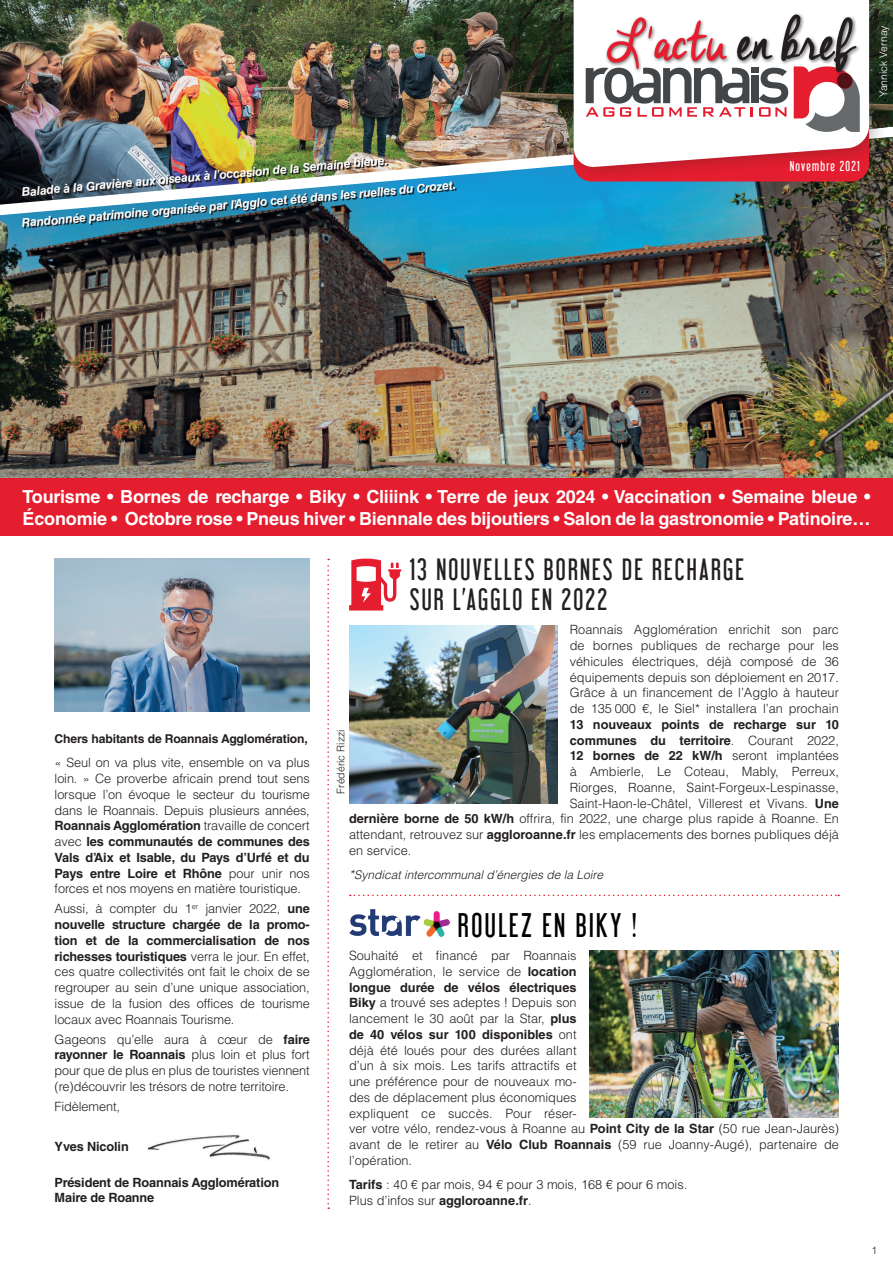
<style>
.page{position:relative;width:893px;height:1263px;background:#fff}
.page>*{position:absolute;margin:0;border:0;box-sizing:border-box;transform-origin:0 0}
.t1{font:55.8px "Cheddar Jack";letter-spacing:-.015em;color:#e41d2f}
.t2{font:30px "Libel Suit";letter-spacing:.08em;color:#000}
.t3{font:27px/30px "Libel Suit";letter-spacing:.08em;color:#231f20}
.t4{font:700 18px/22.5px "Helvetica LT Std";letter-spacing:-.01em;color:#fff}
.t5{font:300 12.75px/15.8px "Helvetica LT Std";color:#231f20;text-align:justify}
.t6{font:700 12.75px/15.8px "Helvetica LT Std";letter-spacing:-.01em;color:#231f20}
.t7{font:12.6px "Libel Suit";letter-spacing:.1em;color:#fff}
.t8{font:700 12.15px "Helvetica LT Std";letter-spacing:-.01em;color:#231f20}
.t9{font:italic 700 12px "Helvetica LT Std";color:#fff}
.t10{font:italic 300 12px "Helvetica LT Std";color:#231f20}
.t11{font:300 10.5px "Helvetica LT Std";color:#231f20}
.t12{font:300 10.5px "Helvetica LT Std";color:#fff}
.s1{color:#231f20}
.s2{font-weight:700}
.s3{font-weight:300}
.s4{font-size:12.75px}
</style>
<div class="page">
<img style="left:0;top:230px;width:893px;height:248px">
<img style="left:0;top:0;width:893px;height:230px">
<div style="left:0;top:478px;width:893px;height:58px;background:#e41d2f"></div>
<div style="left:563px;top:0;width:325px;height:184px;background:#231f20;opacity:.29"></div>
<svg style="left:574px;top:0;width:295px;height:168px"></svg>
<svg style="left:586px;top:0;width:307px;height:138px"></svg>
<div style="left:605px;top:13px;width:256px;height:64px;background:#231f20;opacity:.66"></div>
<svg style="left:327px;top:559px;width:2px;height:650px"></svg>
<img style="left:55px;top:558px;width:255px;height:153px">
<img style="left:349px;top:625px;width:208px;height:179px">
<svg style="left:350px;top:895px;width:489px;height:1px"></svg>
<img style="left:589px;top:951px;width:250px;height:166px">
<svg style="left:349px;top:558px;width:52px;height:52px"></svg>
<img style="left:349px;top:910px;width:100px;height:26px">
<img style="left:24px;top:159px;width:365px;height:23px">
<img style="left:24px;top:182px;width:433px;height:46px">
<img style="left:147px;top:1135px;width:123px;height:25px">
<p class="t9" style="left:21px;top:185px;width:369px;rotate:-5deg">Balade à la Gravière aux oiseaux à l’occasion de la Semaine bleue.</p>
<p class="t9" style="left:21px;top:216px;width:437px;rotate:-5deg">Randonnée patrimoine organisée par l’Agglo cet été dans les ruelles du Crozet.</p>
<h1 class="t1" style="left:607px;top:4px;width:250px">L'actu <span class="s1">en bref</span></h1>
<p class="t12" style="left:877px;top:97px;width:73px;rotate:-90deg">Yannick Vernay</p>
<p class="t7" style="left:790px;top:158px;width:72px">Novembre 2021</p>
<h3 class="t4" style="left:23px;top:485px;width:849px">Tourisme • Bornes de recharge • Biky • Cliiink • Terre de jeux 2024 • Vaccination • Semaine bleue •<br>Économie • Octobre rose • Pneus hiver • Biennale des bijoutiers • Salon de la gastronomie • Patinoire…</h3>
<p class="t8" style="left:55px;top:731px;width:255px">Chers habitants de Roannais Agglomération,</p>
<p class="t5" style="left:55px;top:755px;width:257px">« Seul on va plus vite, ensemble on va plus loin. » Ce proverbe africain prend tout sens lorsque l’on évoque le secteur du tourisme dans le Roannais. Depuis plusieurs années, <span class="s2">Roannais Agglomération</span> travaille de concert avec <span class="s2">les communautés de communes des Vals d’Aix et Isable, du Pays d’Urfé et du Pays entre Loire et Rhône</span> pour unir nos forces et nos moyens en matière touristique.</p>
<p class="t5" style="left:55px;top:901px;width:257px">Aussi, à compter du 1<sup>er</sup> janvier 2022, <span class="s2">une nouvelle structure chargée de la promo&shy;tion et de la commercialisation de nos richesses touristiques</span> verra le jour. En effet, ces quatre collectivités ont fait le choix de se regrouper au sein d’une unique association, issue de la fusion des offices de tourisme locaux avec Roannais Tourisme.</p>
<p class="t5" style="left:55px;top:1031px;width:257px">Gageons qu’elle aura à cœur de <span class="s2">faire rayonner le Roannais</span> plus loin et plus fort pour que de plus en plus de touristes viennent (re)découvrir les trésors de notre territoire.</p>
<p class="t5" style="left:55px;top:1098px;width:67px">Fidèlement,</p>
<p class="t6" style="left:55px;top:1138px;width:76px">Yves Nicolin</p>
<p class="t6" style="left:55px;top:1174px;width:226px">Président de Roannais Agglomération<br>Maire de Roanne</p>
<h3 class="t3" style="left:410px;top:554px;width:336px">13 NOUVELLES BORNES DE RECHARGE<br>SUR L’AGGLO EN 2022</h3>
<p class="t5" style="left:570px;top:622px;width:271px">Roannais Agglomération enrichit son parc de bornes publiques de recharge pour les véhicules électriques, déjà composé de 36 équipements depuis son déploiement en 2017.<br>Grâce à un financement de l’Agglo à hauteur de 135 000 €, le Siel* installera l’an prochain</p>
<p class="t6" style="left:570px;top:716px;width:271px">13 nouveaux points de recharge sur 10</p>
<p class="t6" style="left:570px;top:732px;width:271px">communes du territoire<span class="s3">. Courant 2022,</span></p>
<p class="t6" style="left:570px;top:748px;width:271px">12 bornes de 22 kW/h <span class="s3">seront implantées</span></p>
<p class="t5" style="left:570px;top:763px;width:271px">à Ambierle, Le Coteau, Mably, Perreux,</p>
<p class="t5" style="left:570px;top:779px;width:271px">Riorges, Roanne, Saint-Forgeux-Lespinasse,</p>
<p class="t5" style="left:570px;top:795px;width:271px">Saint-Haon-le-Châtel, Villerest et Vivans. <span class="s2">Une</span></p>
<p class="t5" style="left:349px;top:811px;width:491px"><span class="s2">dernière borne de 50 kW/h</span> offrira, fin 2022, une charge plus rapide à Roanne. En</p>
<p class="t5" style="left:349px;top:826px;width:491px">attendant, retrouvez sur <span class="s2">aggloroanne.fr</span> les emplacements des bornes publiques déjà</p>
<p class="t5" style="left:349px;top:842px;width:64px">en service.</p>
<p class="t10" style="left:349px;top:867px;width:255px"><span class="s4">*</span>Syndicat intercommunal d’énergies de la Loire</p>
<p class="t11" style="left:334px;top:794px;width:65px;rotate:-90deg">Frédéric Rizzi</p>
<h2 class="t2" style="left:458px;top:907px;width:180px">ROULEZ EN BIKY !</h2>
<p class="t5" style="left:349px;top:947px;width:491px;text-align:left">Souhaité et financé par Roannais<br>Agglomération, le service de <span class="s2">location<br>longue durée de vélos électriques<br>Biky</span> a trouvé ses adeptes ! Depuis son<br>lancement le 30 août par la Star, <span class="s2">plus<br>de 40 vélos sur 100 disponibles</span> ont<br>déjà été loués pour des durées allant<br>d’un à six mois. Les tarifs attractifs et<br>une préférence pour de nouveaux mo-<br>des de déplacement plus économiques<br>expliquent ce succès. Pour réser-<br>ver votre vélo, rendez-vous à Roanne au <span class="s2">Point City de la Star</span> (50 rue Jean-Jaurès) avant de le retirer au <span class="s2">Vélo Club Roannais</span> (59 rue Joanny-Augé), partenaire de l’opération.</p>
<p class="t5" style="left:349px;top:1176px;width:340px"><span class="s2">Tarifs</span> : 40 € par mois, 94 € pour 3 mois, 168 € pour 6 mois.<br>Plus d’infos sur <span class="s2">aggloroanne.fr</span>.</p>
<p class="t11" style="left:872px;top:1244px;width:7px">1</p>
</div>
